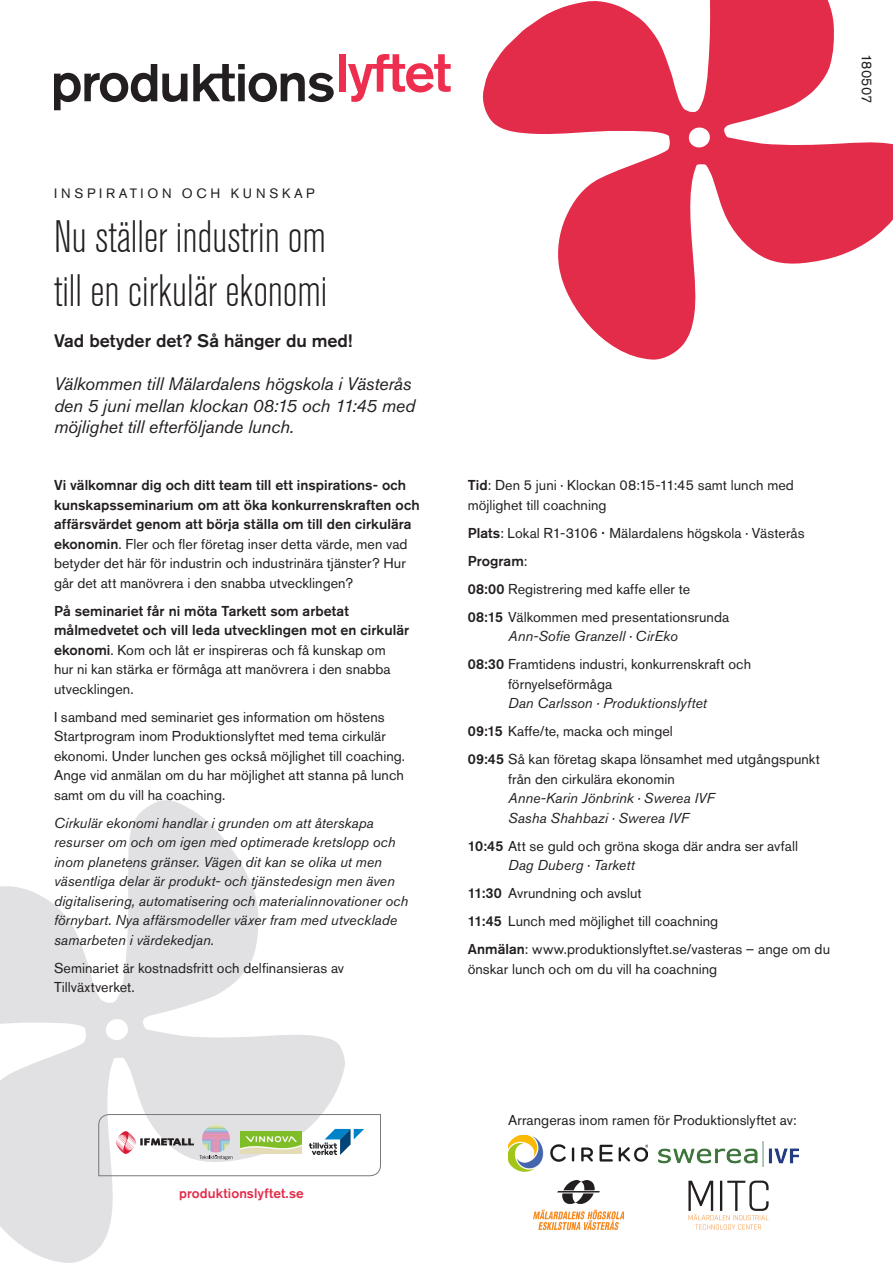
<style>
.page{position:relative;width:893px;height:1263px;background:#fff}
.page>*{position:absolute;margin:0;border:0;box-sizing:border-box;transform-origin:0 0}
.Rubrik{font:300 condensed 45px/54px "Akzidenz Grotesk Std";color:#231f20}
.Ingress_kursiv{font:italic 18px/21.6px "Akzidenz Grotesk Std";letter-spacing:-.01em;color:#231f20}
.Ingress_kursiv-2{font:500 18px "Akzidenz Grotesk Std";letter-spacing:-.005em;color:#231f20}
.Bildtext{font:14.25px/19.5px "Akzidenz Grotesk Std";letter-spacing:.005em;color:#231f20}
.Brödtext_grotesk{font:14.25px/19.5px "Akzidenz Grotesk Std";letter-spacing:.005em;color:#231f20}
.Brödtext_grotesk-2{font:italic 14.25px/19.5px "Akzidenz Grotesk Std";letter-spacing:.005em;color:#231f20}
.Brödtext_grotesk-3{font:500 14.25px/19.5px "Akzidenz Grotesk Std";letter-spacing:.005em;color:#231f20}
.Bildtext-2{font:500 14.25px "Akzidenz Grotesk Std";letter-spacing:.005em;color:#231f20}
.Rubrik-2{font:13.5px "Akzidenz Grotesk Std";letter-spacing:.275em;color:#231f20}
.t1{font:500 13.5px "Akzidenz Grotesk Std";letter-spacing:.005em;color:#e32b4a}
.s1{font-weight:400}
.s2{font-weight:500}
.s3{font-size:17.25px}
.s4{font-style:italic}
</style>
<div class="page">
<svg style="left:0;top:800px;width:345px;height:463px;fill:#e8e8e9"></svg>
<svg style="left:105px;top:1018px;width:24px;height:23px"></svg>
<svg style="left:54px;top:64px;width:133px;height:46px"></svg>
<svg style="left:193px;top:64px;width:141px;height:38px"></svg>
<div style="left:339px;top:54px;width:6px;height:38px;background:#ee2e4e"></div>
<svg style="left:348px;top:54px;width:103px;height:48px"></svg>
<svg style="left:483px;top:0;width:410px;height:360px;fill:#e32b4a"></svg>
<svg style="left:688px;top:126px;width:23px;height:23px"></svg>
<svg style="left:98px;top:1114px;width:283px;height:62px"></svg>
<img style="left:533px;top:1180px;width:90px;height:49px">
<svg style="left:688px;top:1180px;width:81px;height:49px"></svg>
<img style="left:658px;top:1141px;width:141px;height:26px">
<img style="left:508px;top:1135px;width:139px;height:36px">
<p class="Rubrik-2" style="left:54px;top:185px;width:262px">INSPIRATION OCH KUNSKAP</p>
<p class="Rubrik" style="left:54px;top:210px;width:275px">Nu ställer industrin om till en cirkulär ekonomi</p>
<p class="Ingress_kursiv-2" style="left:54px;top:329px;width:300px">Vad betyder det? Så hänger du med!</p>
<p class="Ingress_kursiv" style="left:54px;top:373px;width:363px">Välkommen till Mälardalens högskola i Västerås den 5 juni mellan klockan 08:15 och 11:45 med möjlighet till efterföljande lunch.</p>
<p class="Brödtext_grotesk-3" style="left:54px;top:475px;width:367px">Vi välkomnar dig och ditt team till ett inspirations- och kunskapsseminarium om att öka konkurrenskraften och affärsvärdet genom att börja ställa om till den cirkulära ekonomin<span class="s1">. Fler och fler företag inser detta värde, men vad betyder det här för industrin och industrinära tjänster? Hur går det att manövrera i den snabba utvecklingen?</span></p>
<p class="Brödtext_grotesk" style="left:54px;top:601px;width:357px"><span class="s2">På seminariet får ni möta Tarkett som arbetat målmedvetet och vill leda utvecklingen mot en cirkulär ekonomi</span>. Kom och låt er inspireras och få kunskap om<br>hur ni kan stärka er förmåga att manövrera i den snabba utvecklingen.</p>
<p class="Brödtext_grotesk" style="left:54px;top:707px;width:353px">I samband med seminariet ges information om höstens Startprogram inom Produktionslyftet med tema cirkulär ekonomi. Under lunchen ges också möjlighet till coaching.<br>Ange vid anmälan om du har möjlighet att stanna på lunch samt om du vill ha coaching.</p>
<p class="Brödtext_grotesk-2" style="left:54px;top:813px;width:356px">Cirkulär ekonomi handlar i grunden om att återskapa resurser om och om igen med optimerade kretslopp och inom planetens gränser. Vägen dit kan se olika ut men väsentliga delar är produkt- och tjänstedesign men även digitalisering, automatisering och materialinnovationer och förnybart. Nya affärsmodeller växer fram med utvecklade samarbeten i värdekedjan.</p>
<p class="Brödtext_grotesk" style="left:54px;top:958px;width:292px">Seminariet är kostnadsfritt och delfinansieras av<br>Tillväxtverket.</p>
<p class="t1" style="left:179px;top:1185px;width:126px">produktionslyftet.se</p>
<p class="Brödtext_grotesk" style="left:877px;top:54px;width:51px;rotate:90deg">180507</p>
<p class="Bildtext" style="left:468px;top:475px;width:328px"><span class="s2">Tid</span>: Den 5 juni · Klockan 08:15-11:45 samt lunch med möjlighet till coachning</p>
<p class="Bildtext" style="left:468px;top:523px;width:338px"><span class="s2">Plats</span>: Lokal R1-3106 <span class="s3">·</span> Mälardalens högskola · Västerås</p>
<p class="Bildtext-2" style="left:468px;top:552px;width:61px">Program<span class="s1">:</span></p>
<p class="Bildtext" style="left:468px;top:579px;width:224px"><span class="s2">08:00</span> Registrering med kaffe eller te</p>
<p class="Bildtext" style="left:508px;top:607px;width:223px;text-indent:-40px"><span class="s2">08:15</span> Välkommen med presentationsrunda<br><span class="s4">Ann-Sofie Granzell · CirEko</span></p>
<p class="Bildtext" style="left:508px;top:654px;width:244px;text-indent:-40px"><span class="s2">08:30</span> Framtidens industri, konkurrenskraft och förnyelseförmåga<br><span class="s4">Dan Carlsson · Produktionslyftet</span></p>
<p class="Bildtext" style="left:468px;top:721px;width:207px"><span class="s2">09:15</span> Kaffe/te, macka och mingel</p>
<p class="Bildtext" style="left:508px;top:749px;width:313px;text-indent:-40px"><span class="s2">09:45</span> Så kan företag skapa lönsamhet med utgångspunkt från den cirkulära ekonomin<br><span class="s4">Anne-Karin Jönbrink · Swerea IVF<br>Sasha Shahbazi · Swerea IVF</span></p>
<p class="Bildtext" style="left:508px;top:836px;width:291px;text-indent:-40px"><span class="s2">10:45</span> Att se guld och gröna skoga där andra ser avfall<br><span class="s4">Dag Duberg · Tarkett</span></p>
<p class="Bildtext" style="left:468px;top:883px;width:176px"><span class="s2">11:30</span> Avrundning och avslut</p>
<p class="Bildtext" style="left:468px;top:911px;width:252px"><span class="s2">11:45</span> Lunch med möjlighet till coachning</p>
<p class="Bildtext" style="left:468px;top:939px;width:364px"><span class="s2">Anmälan</span>: www.produktionslyftet.se/vasteras – ange om du önskar lunch och om du vill ha coachning</p>
<p class="Brödtext_grotesk" style="left:508px;top:1110px;width:290px">Arrangeras inom ramen för Produktionslyftet av:</p>
</div>
